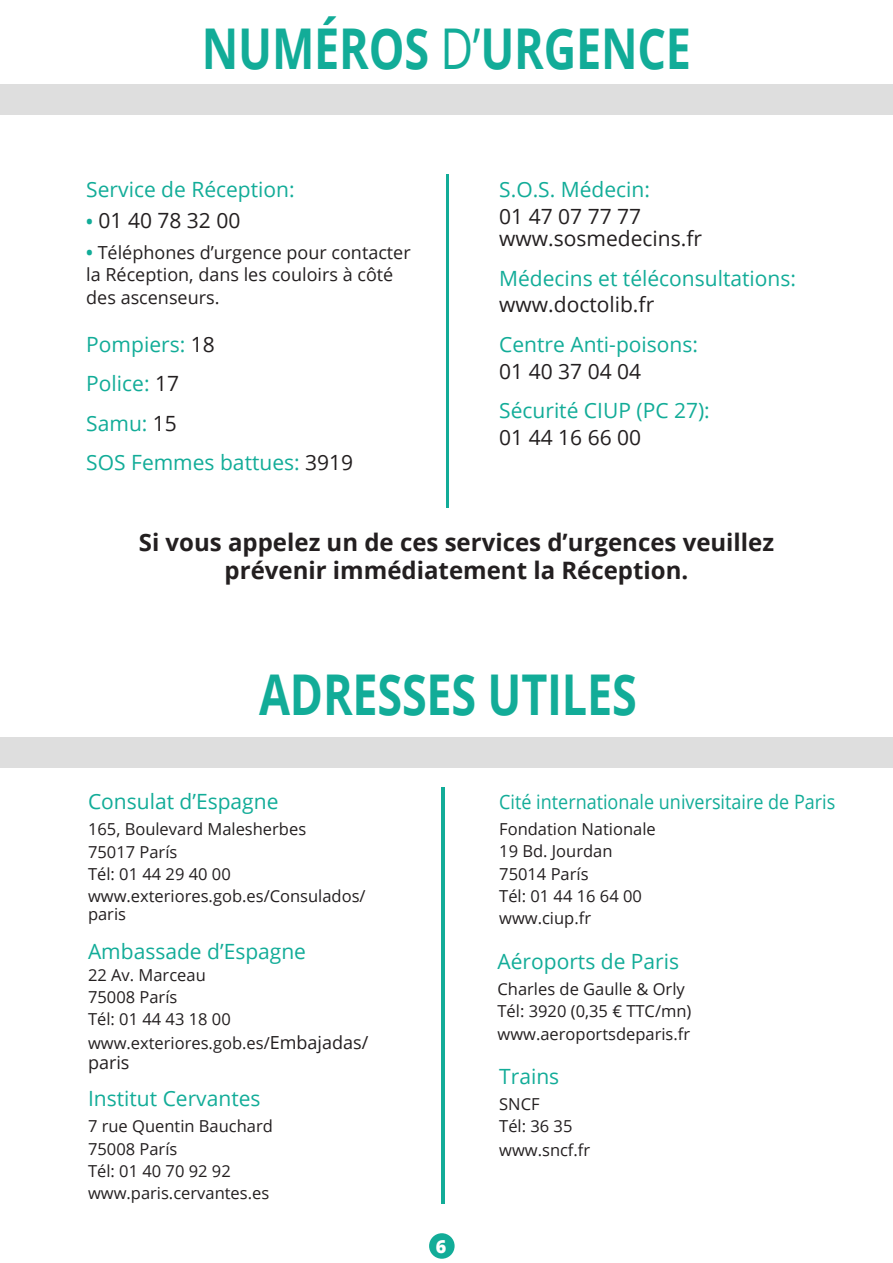
<style>
.page{position:relative;width:893px;height:1263px;background:#fff}
.page>*{position:absolute;margin:0;border:0;box-sizing:border-box;transform-origin:0 0}
.t1{font:700 56.25px "Open Sans";letter-spacing:-.005em;color:#12ac98;scale:.8 1}
.contenu_1{font:700 24px/28.5px "Open Sans";color:#231f20;text-align:center}
.contenu_1-2{font:21px "Open Sans";color:#12ac98}
.contenu_1-3{font:21px "Open Sans";color:#231f20}
.contenu_1-4{font:19.8px "Open Sans";color:#12ac98;scale:.91 1}
.contenu_1-5{font:18px/22.5px "Open Sans";color:#231f20}
.t2{font:800 18px "Open Sans";color:#fff}
.contenu_1-6{font:16.5px/18px "Open Sans";color:#231f20}
.s1{font-weight:400}
.s2{font-weight:700;font-size:18px;color:#12ac98}
.s3{font-weight:700;color:#12ac98}
.s4{color:#231f20}
.s5{font-size:18px}
</style>
<div class="page">
<div style="left:0;top:84px;width:893px;height:31px;background:#dedede"></div>
<div style="left:0;top:737px;width:893px;height:31px;background:#dedede"></div>
<hr style="left:892px;top:84px;width:1px;height:31px;background:#7a7a7a">
<hr style="left:446px;top:174px;width:3px;height:334px;background:#12ac98">
<hr style="left:442px;top:787px;width:3px;height:417px;background:#12ac98">
<div style="left:429px;top:1233px;width:26px;height:26px;background:#12ac98;border-radius:50%"></div>
<p class="t1" style="left:202px;top:9px;width:613px">NUMÉROS <span class="s1">D’</span>URGENCE</p>
<p class="contenu_1-2" style="left:86px;top:175px;width:210px">Service de Réception:</p>
<p class="contenu_1-3" style="left:86px;top:206px;width:156px"><span class="s2">•</span> 01 40 78 32 00</p>
<p class="contenu_1-5" style="left:86px;top:241px;width:326px"><span class="s3">•</span> Téléphones d’urgence pour contacter la Réception, dans les couloirs à côté des ascenseurs.</p>
<p class="contenu_1-2" style="left:86px;top:330px;width:130px">Pompiers: <span class="s4">18</span></p>
<p class="contenu_1-2" style="left:86px;top:369px;width:94px">Police: <span class="s4">17</span></p>
<p class="contenu_1-2" style="left:86px;top:409px;width:92px">Samu: <span class="s4">15</span></p>
<p class="contenu_1-2" style="left:86px;top:448px;width:268px">SOS Femmes battues: <span class="s4">3919</span></p>
<p class="contenu_1-2" style="left:499px;top:175px;width:152px">S.O.S. Médecin:</p>
<p class="contenu_1-3" style="left:499px;top:202px;width:143px">01 47 07 77 77</p>
<p class="contenu_1-3" style="left:499px;top:224px;width:204px">www.sosmedecins.fr</p>
<p class="contenu_1-2" style="left:499px;top:264px;width:298px">Médecins et téléconsultations:</p>
<p class="contenu_1-3" style="left:499px;top:290px;width:157px">www.doctolib.fr</p>
<p class="contenu_1-2" style="left:499px;top:330px;width:200px">Centre Anti-poisons:</p>
<p class="contenu_1-3" style="left:499px;top:357px;width:143px">01 40 37 04 04</p>
<p class="contenu_1-2" style="left:499px;top:396px;width:212px">Sécurité CIUP (PC 27):</p>
<p class="contenu_1-3" style="left:499px;top:423px;width:143px">01 44 16 66 00</p>
<p class="contenu_1" style="left:139px;top:527px;width:637px">Si vous appelez un de ces services d’urgences veuillez prévenir immédiatement la Réception.</p>
<p class="t1" style="left:259px;top:655px;width:474px">ADRESSES UTILES</p>
<p class="contenu_1-2" style="left:88px;top:787px;width:192px">Consulat d’Espagne</p>
<p class="contenu_1-6" style="left:88px;top:820px;width:220px">165, Boulevard Malesherbes</p>
<p class="contenu_1-6" style="left:88px;top:842px;width:91px">75017 París</p>
<p class="contenu_1-6" style="left:88px;top:864px;width:144px">Tél: 01 44 29 40 00</p>
<p class="contenu_1-6" style="left:88px;top:887px;width:279px">www.exteriores.gob.es/Consulados/ paris</p>
<p class="contenu_1-2" style="left:88px;top:936px;width:220px">Ambassade d’Espagne</p>
<p class="contenu_1-6" style="left:88px;top:965px;width:119px">22 Av. Marceau</p>
<p class="contenu_1-6" style="left:88px;top:988px;width:91px">75008 París</p>
<p class="contenu_1-6" style="left:88px;top:1010px;width:144px">Tél: 01 44 43 18 00</p>
<p class="contenu_1-6" style="left:88px;top:1034px;width:282px">www.exteriores.gob.es/<span class="s5">Embajadas/</span></p>
<p class="contenu_1-5" style="left:88px;top:1050px;width:43px">paris</p>
<p class="contenu_1-2" style="left:88px;top:1084px;width:174px">Institut Cervantes</p>
<p class="contenu_1-6" style="left:88px;top:1117px;width:186px">7 rue Quentin Bauchard</p>
<p class="contenu_1-6" style="left:88px;top:1139px;width:91px">75008 París</p>
<p class="contenu_1-6" style="left:88px;top:1161px;width:144px">Tél: 01 40 70 92 92</p>
<p class="contenu_1-6" style="left:88px;top:1184px;width:183px">www.paris.cervantes.es</p>
<p class="t2" style="left:436px;top:1233px;width:12px">6</p>
<p class="contenu_1-4" style="left:499px;top:788px;width:371px">Cité internationale universitaire de Paris</p>
<p class="contenu_1-6" style="left:499px;top:820px;width:158px">Fondation Nationale</p>
<p class="contenu_1-6" style="left:499px;top:842px;width:115px">19 Bd. Jourdan</p>
<p class="contenu_1-6" style="left:499px;top:864px;width:91px">75014 París</p>
<p class="contenu_1-6" style="left:499px;top:886px;width:144px">Tél: 01 44 16 64 00</p>
<p class="contenu_1-6" style="left:499px;top:909px;width:93px">www.ciup.fr</p>
<p class="contenu_1-2" style="left:497px;top:947px;width:183px">Aéroports de Paris</p>
<p class="contenu_1-6" style="left:497px;top:980px;width:189px">Charles de Gaulle &amp; Orly</p>
<p class="contenu_1-6" style="left:497px;top:1002px;width:195px">Tél: 3920 (0,35 € TTC/mn)</p>
<p class="contenu_1-6" style="left:497px;top:1024px;width:194px">www.aeroportsdeparis.fr</p>
<p class="contenu_1-2" style="left:499px;top:1061px;width:62px">Trains</p>
<p class="contenu_1-6" style="left:499px;top:1095px;width:42px">SNCF</p>
<p class="contenu_1-6" style="left:499px;top:1117px;width:75px">Tél: 36 35</p>
<p class="contenu_1-6" style="left:499px;top:1141px;width:93px">www.sncf.fr</p>
</div>
